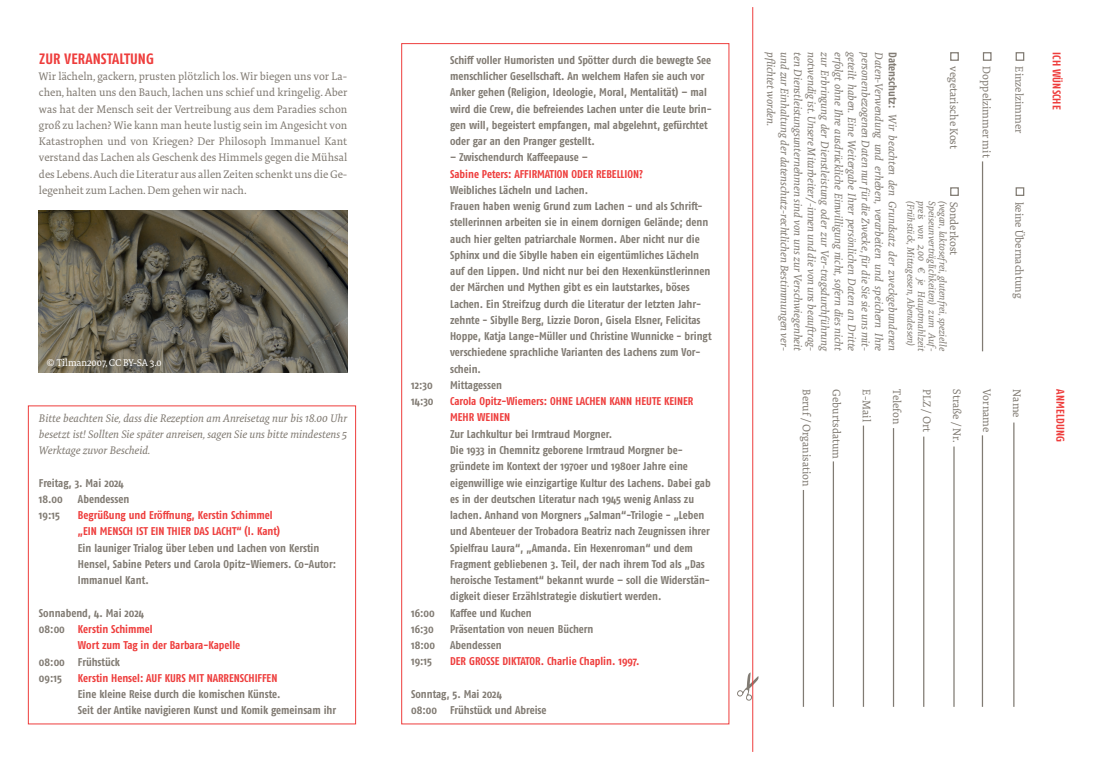
<style>
.page{position:relative;width:1120px;height:759px;background:#fff}
.page>*{position:absolute;margin:0;border:0;box-sizing:border-box;transform-origin:0 0}
.t1{font:700 condensed 15px "Fago Pro";letter-spacing:.01em;color:#ee3d3c}
.t2{font:700 condensed 11.25px/16.2px "Fago Pro";color:#817b73}
.t3{font:italic 11.25px/16.2px "Tundra Pro";color:#817b73;text-align:justify}
.t4{font:11.25px/16.2px "Tundra Pro";color:#817b73;text-align:justify}
.t5{font:700 condensed 11.25px/16.2px "Fago Pro";color:#ee3d3c}
.t6{font:italic 10px "Tundra Pro";color:#817b73}
.t7{font:10px "Tundra Pro";color:#fff}
.s1{color:#817b73}
.s2{font-family:"Fago Pro";font-weight:700;font-style:normal;font-stretch:condensed}
</style>
<div class="page">
<img style="left:39px;top:210px;width:308px;height:163px">
<div style="left:28px;top:405px;width:328px;height:319px;border:1px solid #ee3d3c"></div>
<hr style="left:1013px;top:422px;width:1px;height:284px;background:#817b73">
<hr style="left:982px;top:435px;width:1px;height:271px;background:#817b73">
<hr style="left:953px;top:446px;width:1px;height:260px;background:#817b73">
<hr style="left:923px;top:436px;width:1px;height:270px;background:#817b73">
<hr style="left:893px;top:428px;width:1px;height:278px;background:#817b73">
<hr style="left:863px;top:425px;width:1px;height:281px;background:#817b73">
<hr style="left:833px;top:461px;width:1px;height:245px;background:#817b73">
<hr style="left:803px;top:490px;width:1px;height:216px;background:#817b73">
<svg style="left:737px;top:672px;width:21px;height:28px"></svg>
<hr style="left:752px;top:7px;width:1px;height:744px;background:#ee3d3c">
<div style="left:1015px;top:52px;width:9px;height:9px;border:1px solid #817b73"></div>
<div style="left:1015px;top:187px;width:9px;height:9px;border:1px solid #817b73"></div>
<div style="left:983px;top:52px;width:8px;height:9px;border:1px solid #817b73"></div>
<div style="left:950px;top:52px;width:9px;height:9px;border:1px solid #817b73"></div>
<div style="left:950px;top:187px;width:9px;height:9px;border:1px solid #817b73"></div>
<hr style="left:982px;top:161px;width:1px;height:190px;background:#817b73">
<h1 class="t1" style="left:39px;top:50px;width:117px">ZUR VERANSTALTUNG</h1>
<p class="t4" style="left:39px;top:68px;width:310px">Wir lächeln, gackern, prusten plötzlich los. Wir biegen uns vor La&shy;chen, halten uns den Bauch, lachen uns schief und kringelig. Aber was hat der Mensch seit der Vertreibung aus dem Paradies schon groß zu lachen? Wie kann man heute lustig sein im Angesicht von Katastrophen und von Kriegen? Der Philosoph Immanuel Kant verstand das Lachen als Geschenk des Himmels gegen die Mühsal des Lebens. Auch die Literatur aus allen Zeiten schenkt uns die Ge&shy;legenheit zum Lachen. Dem gehen wir nach.</p>
<p class="t7" style="left:46px;top:356px;width:117px">© Tilman2007, CC BY-SA 3.0</p>
<p class="t3" style="left:39px;top:409px;width:310px">Bitte beachten Sie, dass die Rezeption am Anreisetag nur bis 18.00 Uhr besetzt ist! Sollten Sie später anreisen, sagen Sie uns bitte mindestens 5<br>Werktage zuvor Bescheid.</p>
<p class="t2" style="left:39px;top:474px;width:86px">Freitag, 3. Mai 2024<br>18.00</p>
<p class="t2" style="left:78px;top:490px;width:53px">Abendessen</p>
<p class="t2" style="left:39px;top:507px;width:22px">19:15</p>
<p class="t5" style="left:78px;top:507px;width:204px">Begrüßung und Eröffnung, Kerstin Schimmel „EIN MENSCH IST EIN THIER DAS LACHT“ (I. Kant)</p>
<p class="t2" style="left:78px;top:539px;width:260px">Ein launiger Trialog über Leben und Lachen von Kerstin<br>Hensel, Sabine Peters und Carola Opitz-Wiemers. Co-Autor:<br>Immanuel Kant.</p>
<p class="t2" style="left:39px;top:604px;width:107px">Sonnabend, 4. Mai 2024</p>
<p class="t5" style="left:39px;top:620px;width:115px"><span class="s1">08:00</span> Kerstin Schimmel</p>
<p class="t5" style="left:78px;top:637px;width:164px">Wort zum Tag in der Barbara-Kapelle</p>
<p class="t2" style="left:39px;top:653px;width:82px">08:00 Frühstück<br>09:15</p>
<p class="t5" style="left:78px;top:669px;width:201px">Kerstin Hensel: AUF KURS MIT NARRENSCHIFFEN</p>
<p class="t2" style="left:78px;top:685px;width:260px">Eine kleine Reise durch die komischen Künste.<br>Seit der Antike navigieren Kunst und Komik gemeinsam ihr</p>
<p class="t2" style="left:450px;top:52px;width:263px">Schiff voller Humoristen und Spötter durch die bewegte See menschlicher Gesellschaft. An welchem Hafen sie auch vor Anker gehen (Religion, Ideologie, Moral, Mentalität) – mal wird die Crew, die befreiendes Lachen unter die Leute brin&shy;gen will, begeistert empfangen, mal abgelehnt, gefürchtet oder gar an den Pranger gestellt.</p>
<p class="t2" style="left:450px;top:149px;width:139px">– Zwischendurch Kaffeepause –</p>
<p class="t5" style="left:450px;top:165px;width:194px">Sabine Peters: AFFIRMATION ODER REBELLION?</p>
<p class="t2" style="left:450px;top:182px;width:263px">Weibliches Lächeln und Lachen.<br>Frauen haben wenig Grund zum Lachen - und als Schrift&shy;stellerinnen arbeiten sie in einem dornigen Gelände; denn auch hier gelten patriarchale Normen. Aber nicht nur die Sphinx und die Sibylle haben ein eigentümliches Lächeln auf den Lippen. Und nicht nur bei den Hexenkünstlerinnen der Märchen und Mythen gibt es ein lautstarkes, böses Lachen. Ein Streifzug durch die Literatur der letzten Jahr&shy;zehnte - Sibylle Berg, Lizzie Doron, Gisela Elsner, Felicitas Hoppe, Katja Lange-Müller und Christine Wunnicke - bringt verschiedene sprachliche Varianten des Lachens zum Vor&shy;schein.</p>
<p class="t2" style="left:411px;top:377px;width:23px">12:30</p>
<p class="t2" style="left:450px;top:377px;width:53px">Mittagessen</p>
<p class="t2" style="left:411px;top:393px;width:24px">14:30</p>
<p class="t5" style="left:450px;top:393px;width:245px">Carola Opitz-Wiemers: OHNE LACHEN KANN HEUTE KEINER<br>MEHR WEINEN</p>
<p class="t2" style="left:450px;top:425px;width:262px">Zur Lachkultur bei Irmtraud Morgner.<br>Die 1933 in Chemnitz geborene Irmtraud Morgner be&shy;gründete im Kontext der 1970er und 1980er Jahre eine eigenwillige wie einzigartige Kultur des Lachens. Dabei gab es in der deutschen Literatur nach 1945 wenig Anlass zu lachen. Anhand von Morgners „Salman“-Trilogie - „Leben und Abenteuer der Trobadora Beatriz nach Zeugnissen ihrer Spielfrau Laura“, „Amanda. Ein Hexenroman“ und dem Fragment gebliebenen 3. Teil, der nach ihrem Tod als „Das heroische Testament“ bekannt wurde – soll die Widerstän&shy;digkeit dieser Erzählstrategie diskutiert werden.</p>
<p class="t2" style="left:411px;top:604px;width:25px">16:00</p>
<p class="t2" style="left:450px;top:604px;width:83px">Kaffee und Kuchen</p>
<p class="t2" style="left:411px;top:620px;width:24px">16:30</p>
<p class="t2" style="left:450px;top:620px;width:145px">Präsentation von neuen Büchern</p>
<p class="t2" style="left:411px;top:636px;width:25px">18:00</p>
<p class="t2" style="left:450px;top:636px;width:53px">Abendessen</p>
<p class="t2" style="left:411px;top:653px;width:22px">19:15</p>
<p class="t5" style="left:450px;top:653px;width:191px">DER GROSSE DIKTATOR. Charlie Chaplin. 1997.</p>
<p class="t2" style="left:411px;top:685px;width:137px">Sonntag, 5. Mai 2024<br>08:00 Frühstück und Abreise</p>
<p class="t3" style="left:819px;top:52px;width:300px;rotate:90deg">notwendig ist. Unsere Mitarbeiter/-innen und die von uns beauftrag-</p>
<p class="t3" style="left:833px;top:52px;width:301px;rotate:90deg">zur Erbringung der Dienstleistung oder zur Ver-tragsdurchführung</p>
<p class="t3" style="left:846px;top:52px;width:300px;rotate:90deg">erfolgt ohne Ihre ausdrückliche Einwilligung nicht, sofern dies nicht</p>
<p class="t3" style="left:860px;top:52px;width:300px;rotate:90deg">geteilt haben. Eine Weitergabe Ihrer persönlichen Daten an Dritte</p>
<p class="t3" style="left:873px;top:52px;width:300px;rotate:90deg">personenbezogenen Daten nur für die Zwecke, für die Sie sie uns mit-</p>
<p class="t3" style="left:887px;top:52px;width:300px;rotate:90deg">Daten-Verwendung und erheben, verarbeiten und speichern Ihre</p>
<p class="t3" style="left:779px;top:52px;width:75px;rotate:90deg">pflichtet worden.</p>
<p class="t5" style="left:1065px;top:52px;width:59px;rotate:90deg">ICH WÜNSCHE</p>
<p class="t3" style="left:792px;top:52px;width:300px;rotate:90deg">und zur Einhaltung der datenschutz-rechtlichen Bestimmungen ver-</p>
<p class="t3" style="left:806px;top:52px;width:300px;rotate:90deg">ten Dienstleistungsunternehmen sind von uns zur Verschwiegenheit</p>
<p class="t3" style="left:900px;top:52px;width:300px;rotate:90deg"><span class="s2">Datenschutz:</span> Wir beachten den Grundsatz der zweckgebundenen</p>
<p class="t4" style="left:962px;top:66px;width:84px;rotate:90deg">vegetarische Kost</p>
<p class="t4" style="left:994px;top:66px;width:93px;rotate:90deg">Doppelzimmer mit</p>
<p class="t4" style="left:1027px;top:66px;width:68px;rotate:90deg">Einzelzimmer</p>
<p class="t6" style="left:917px;top:201px;width:147px;rotate:90deg">(Frühstück, Mittagessen, Abendessen)</p>
<p class="t6" style="left:928px;top:201px;width:151px;rotate:90deg">preis von 2,00 € je Hauptmahlzeit</p>
<p class="t6" style="left:938px;top:201px;width:149px;rotate:90deg">Speiseunverträglichkeiten) zum Auf</p>
<p class="t6" style="left:949px;top:201px;width:151px;rotate:90deg">(vegan, laktosefrei, glutenfrei, spezielle</p>
<p class="t4" style="left:962px;top:201px;width:55px;rotate:90deg">Sonderkost</p>
<p class="t6" style="left:938px;top:347px;width:5px;rotate:90deg">-</p>
<p class="t4" style="left:1027px;top:201px;width:98px;rotate:90deg">keine Übernachtung</p>
<p class="t4" style="left:814px;top:389px;width:99px;rotate:90deg">Beruf / Organisation</p>
<p class="t4" style="left:844px;top:389px;width:71px;rotate:90deg">Geburtsdatum</p>
<p class="t4" style="left:874px;top:389px;width:34px;rotate:90deg">E-Mail</p>
<p class="t4" style="left:904px;top:389px;width:36px;rotate:90deg">Telefon</p>
<p class="t4" style="left:934px;top:389px;width:44px;rotate:90deg">PLZ / Ort</p>
<p class="t4" style="left:964px;top:389px;width:54px;rotate:90deg">Straße / Nr.</p>
<p class="t4" style="left:994px;top:389px;width:44px;rotate:90deg">Vorname</p>
<p class="t4" style="left:1024px;top:389px;width:30px;rotate:90deg">Name</p>
<p class="t5" style="left:1068px;top:389px;width:54px;rotate:90deg">ANMELDUNG</p>
</div>
